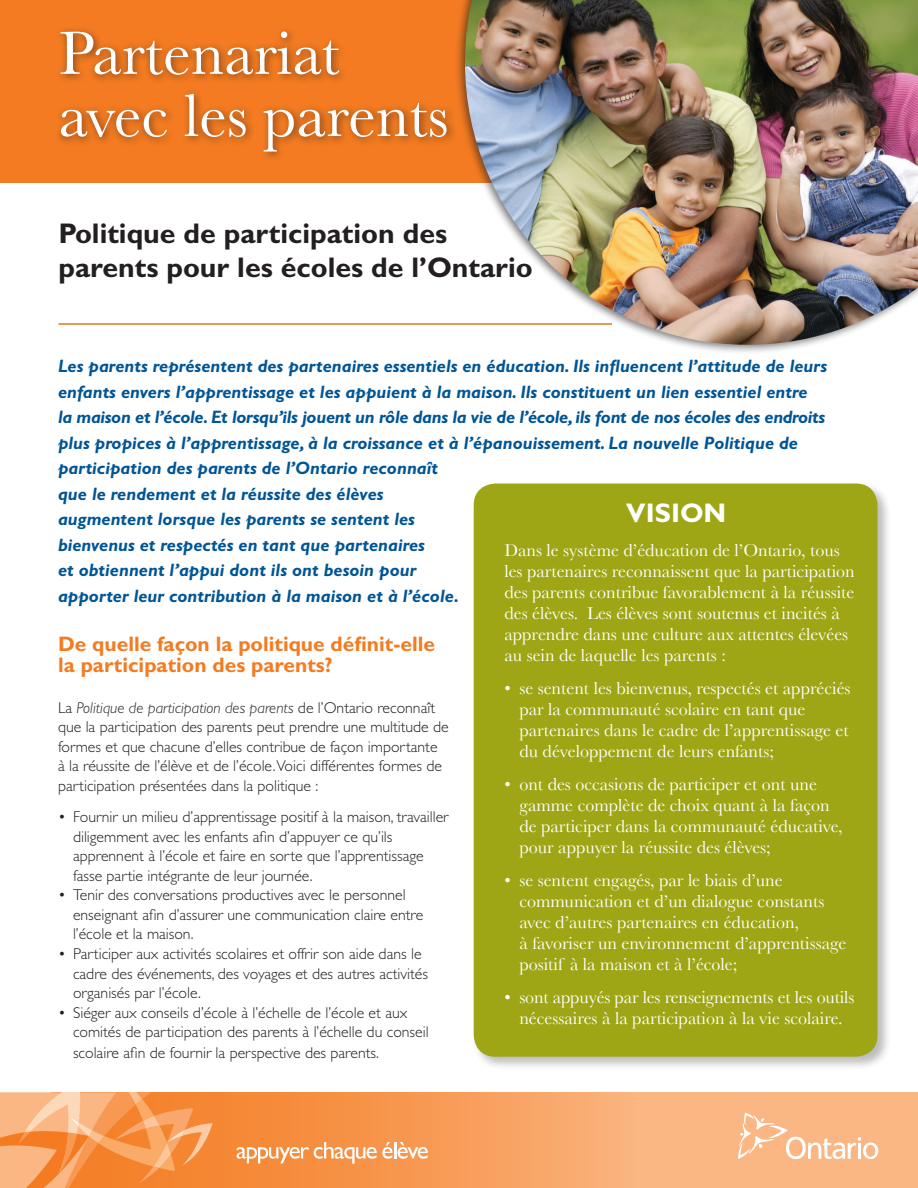
<style>
.page{position:relative;width:918px;height:1188px;background:#fff}
.page>*{position:absolute;margin:0;border:0;box-sizing:border-box;transform-origin:0 0}
.t1{font:63px/62.2px "Baskerville";color:#fff}
.t2{font:700 28.5px/34.2px "Gill Sans";color:#231f20}
.t3{font:700 27px "Gill Sans";color:#fff}
.t4{font:700 21px/21px "Gill Sans";color:#f47b21}
.t5{font:18px/21px "Baskerville";color:#fff}
.t6{font:italic 700 18px/25.5px "Gill Sans";color:#005595}
.t7{font:300 15.75px/19.5px "Gill Sans";color:#231f20}
.s1{font-style:italic}
</style>
<div class="page">
<div style="left:471px;top:481px;width:420px;height:590px;background:#231f20;opacity:.3"></div>
<div style="left:474px;top:484px;width:403px;height:573px;background:#9ea615;border-radius:22px"></div>
<div style="left:0;top:0;width:918px;height:183px;background:#f47b21"></div>
<div style="left:54px;top:26px;width:402px;height:136px;background:#231f20;opacity:.6"></div>
<hr style="left:58px;top:323px;width:554px;height:2px;background:#de791b">
<svg style="left:214px;top:1092px;width:704px;height:96px;background:#f8a566"></svg>
<svg style="left:237px;top:1142px;width:191px;height:22px"></svg>
<svg style="left:738px;top:1113px;width:140px;height:46px;background:#fac297"></svg>
<div style="left:454px;top:0;width:464px;height:354px;background:#231f20;opacity:.6"></div>
<img style="left:465px;top:0;width:453px;height:345px">
<svg style="left:0;top:1092px;width:214px;height:96px;background:#f79d59"></svg>
<p class="t1" style="left:58px;top:22px;width:392px">Partenariat avec les parents</p>
<p class="t2" style="left:58px;top:216px;width:476px">Politique de participation des parents pour les écoles de l’Ontario</p>
<p class="t6" style="left:58px;top:353px;width:771px">Les parents représentent des partenaires essentiels en éducation. Ils influencent l’attitude de leurs enfants envers l’apprentissage et les appuient à la maison. Ils constituent un lien essentiel entre<br>la maison et l’école. Et lorsqu’ils jouent un rôle dans la vie de l’école, ils font de nos écoles des endroits plus propices à l’apprentissage, à la croissance et à l’épanouissement. La nouvelle Politique de participation des parents de l’Ontario reconnaît<br>que le rendement et la réussite des élèves<br>augmentent lorsque les parents se sentent les<br>bienvenus et respectés en tant que partenaires<br>et obtiennent l’appui dont ils ont besoin pour<br>apporter leur contribution à la maison et à l’école.</p>
<p class="t4" style="left:58px;top:634px;width:378px">De quelle façon la politique définit-elle la participation des parents?</p>
<p class="t7" style="left:58px;top:698px;width:392px">La <span class="s1">Politique de participation des parents</span> de l’Ontario reconnaît que la participation des parents peut prendre une multitude de formes et que chacune d’elles contribue de façon importante<br>à la réussite de l’élève et de l’école.Voici différentes formes de participation présentées dans la politique :</p>
<p class="t7" style="left:73px;top:807px;width:377px;text-indent:-15px">• Fournir un milieu d’apprentissage positif à la maison, travailler diligemment avec les enfants afin d’appuyer ce qu’ils apprennent à l’école et faire en sorte que l’apprentissage fasse partie intégrante de leur journée.</p>
<p class="t7" style="left:73px;top:885px;width:352px;text-indent:-15px">• Tenir des conversations productives avec le personnel enseignant afin d’assurer une communication claire entre l’école et la maison.</p>
<p class="t7" style="left:73px;top:944px;width:357px;text-indent:-15px">• Participer aux activités scolaires et offrir son aide dans le cadre des événements, des voyages et des autres activités organisés par l’école.</p>
<p class="t7" style="left:73px;top:1002px;width:357px;text-indent:-15px">• Siéger aux conseils d’école à l’échelle de l’école et aux comités de participation des parents à l’échelle du conseil</p>
<p class="t7" style="left:73px;top:1043px;width:307px">scolaire afin de fournir la perspective des parents.</p>
<p class="t3" style="left:626px;top:497px;width:102px">VISION</p>
<p class="t5" style="left:504px;top:539px;width:352px">Dans le système d’éducation de l’Ontario, tous les partenaires reconnaissent que la participation des parents contribue favorablement à la réussite des élèves. Les élèves sont soutenus et incités à apprendre dans une culture aux attentes élevées au sein de laquelle les parents :</p>
<p class="t5" style="left:519px;top:677px;width:333px;text-indent:-15px">• se sentent les bienvenus, respectés et appréciés par la communauté scolaire en tant que partenaires dans le cadre de l’apprentissage et du développement de leurs enfants;</p>
<p class="t5" style="left:519px;top:773px;width:325px;text-indent:-15px">• ont des occasions de participer et ont une gamme complète de choix quant à la façon de participer dans la communauté éducative, pour appuyer la réussite des élèves;</p>
<p class="t5" style="left:519px;top:869px;width:329px;text-indent:-15px">• se sentent engagés, par le biais d’une communication et d’un dialogue constants avec d’autres partenaires en éducation,<br>à favoriser un environnement d’apprentissage positif à la maison et à l’école;</p>
<p class="t5" style="left:504px;top:986px;width:351px;text-align:center">• sont appuyés par les renseignements et les outils nécessaires à la participation à la vie scolaire.</p>
</div>
